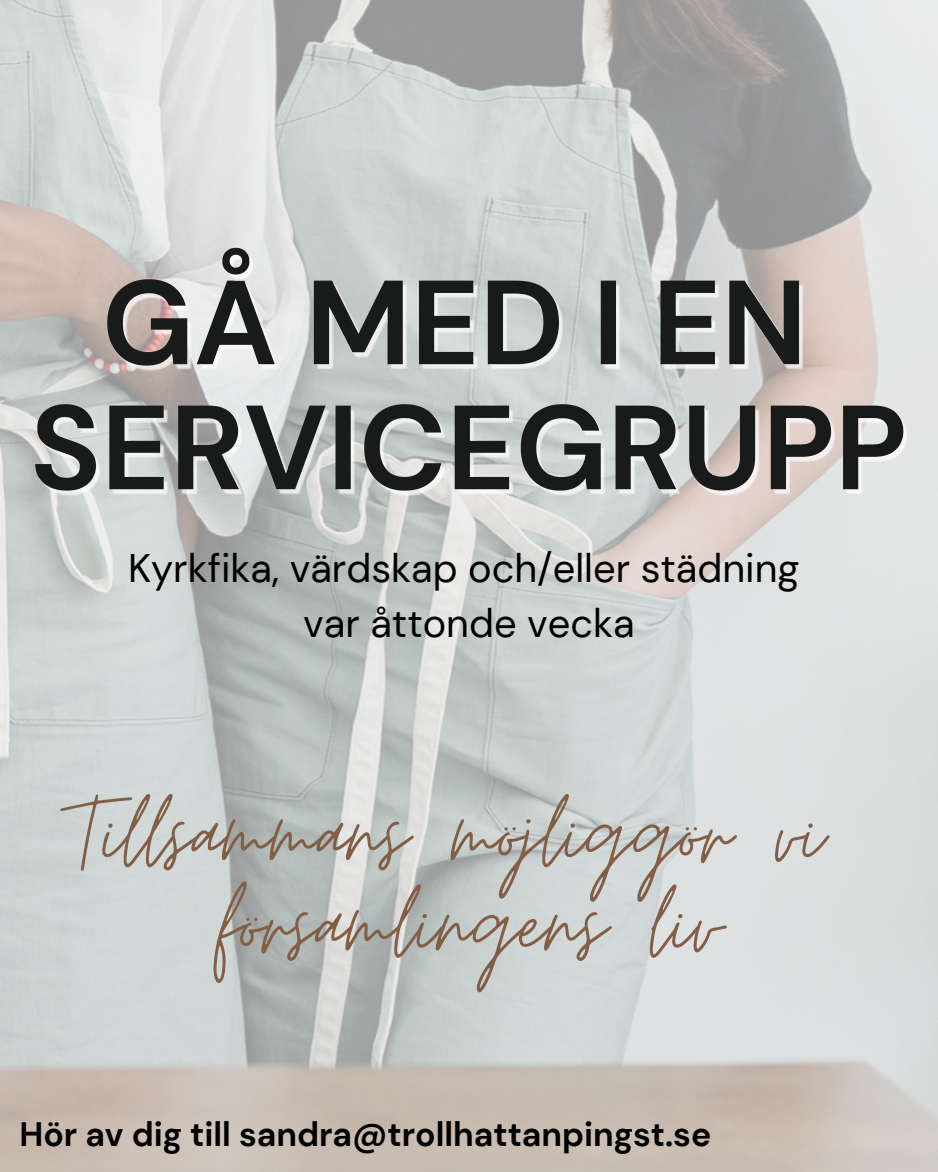
<style>
.page{position:relative;width:938px;height:1172px;background:#fff}
.page>*{position:absolute;margin:0;border:0;box-sizing:border-box;transform-origin:0 0}
.t1{font:114.88px/90.5px "Moon Time";color:#835e47;text-align:center}
.t2{font:39.75px/55.3px "DM Sans";color:#000;text-align:center}
.t3{font:700 33.88px "DM Sans";color:#000}
</style>
<div class="page">
<img style="left:0;top:0;width:937px;height:1172px">
<img style="left:31px;top:247px;width:879px;height:280px">
<h2 class="t2" style="left:128px;top:541px;width:672px">Kyrkfika, värdskap och/eller städning var åttonde vecka</h2>
<p class="t1" style="left:71px;top:790px;width:754px">Tillsammans möjliggör vi församlingens liv</p>
<h3 class="t3" style="left:20px;top:1112px;width:693px">Hör av dig till sandra@trollhattanpingst.se</h3>
</div>
